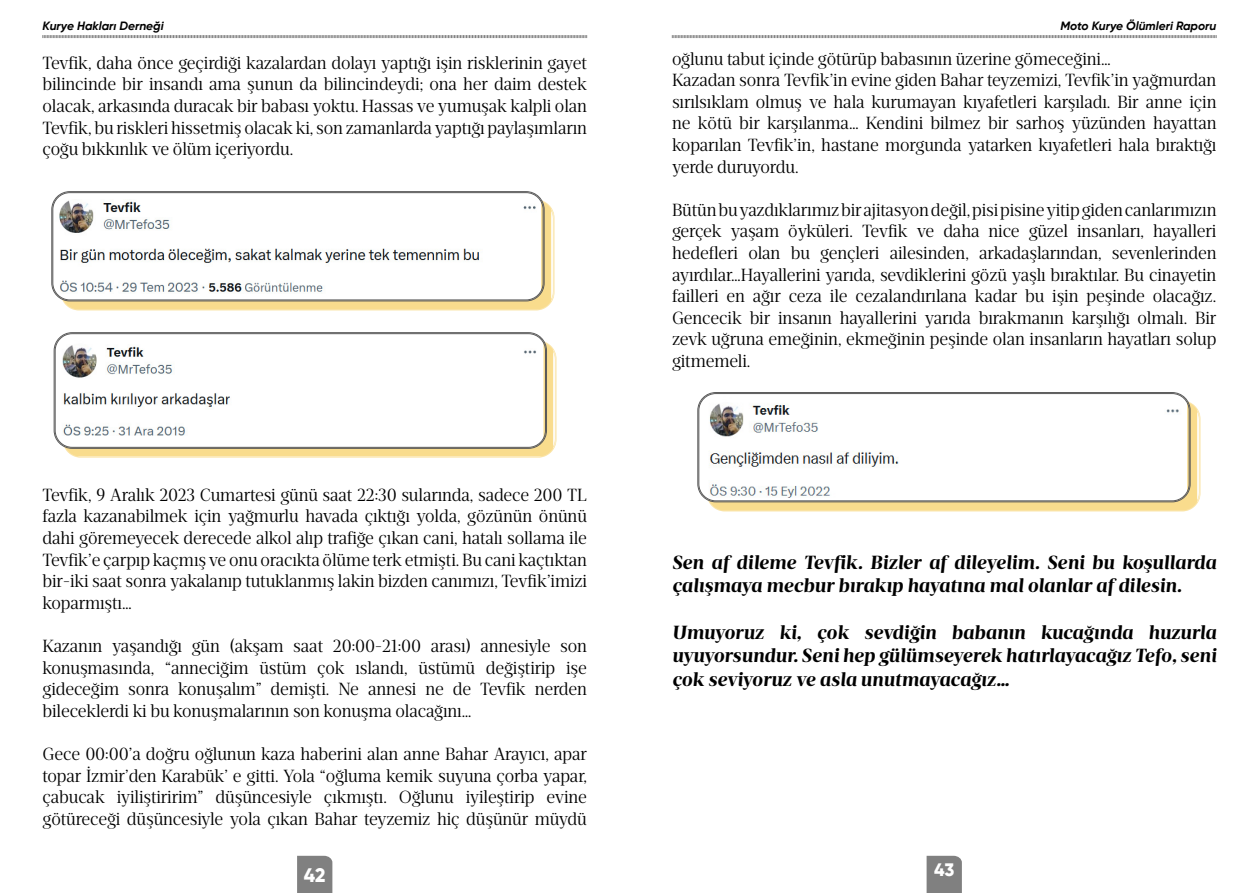
<style>
.page{position:relative;width:1259px;height:893px;background:#fff}
.page>*{position:absolute;margin:0;border:0;box-sizing:border-box;transform-origin:0 0}
.t1{font:italic 700 19.5px/23.4px "Ardina Text";letter-spacing:-.01em;color:#000}
.t2{font:800 19.5px "Gilroy";color:#fff}
.t3{font:18px/21.6px "Ardina Text";letter-spacing:-.005em;color:#000;text-align:justify}
.t4{font:800 18px "Gilroy";color:#fff}
.t5{font:italic 700 12px "Gilroy";color:#000}
</style>
<div class="page">
<svg style="left:297px;top:856px;width:35px;height:37px"></svg>
<svg style="left:926px;top:856px;width:36px;height:37px"></svg>
<svg style="left:42px;top:35px;width:545px;height:3px;background:#acacac"></svg>
<svg style="left:672px;top:35px;width:544px;height:3px;background:#acacac"></svg>
<div style="left:61px;top:200px;width:493px;height:110px;background:#f3b91b;opacity:.5"></div>
<img style="left:52px;top:192px;width:489px;height:108px">
<div style="left:52px;top:191px;width:492px;height:110px;border:1px solid #595959;border-radius:18px"></div>
<div style="left:53px;top:192px;width:490px;height:108px;border:1px solid #595959;border-radius:17px"></div>
<div style="left:63px;top:341px;width:493px;height:117px;background:#f3b91b;opacity:.5"></div>
<img style="left:55px;top:333px;width:488px;height:115px">
<div style="left:55px;top:333px;width:491px;height:115px;border:1px solid #595959;border-radius:17px"></div>
<div style="left:707px;top:401px;width:493px;height:110px;background:#f3b91b;opacity:.5"></div>
<img style="left:699px;top:393px;width:488px;height:108px">
<div style="left:697px;top:392px;width:493px;height:110px;border:1px solid #595959;border-radius:18px"></div>
<div style="left:698px;top:393px;width:491px;height:108px;border:1px solid #595959;border-radius:17px"></div>
<p class="t5" style="left:43px;top:18px;width:123px">Kurye Hakları Derneği</p>
<p class="t5" style="left:1060px;top:18px;width:157px">Moto Kurye Ölümleri Raporu</p>
<p class="t3" style="left:43px;top:52px;width:546px">Tevfik, daha önce geçirdiği kazalardan dolayı yaptığı işin risklerinin gayet bilincinde bir insandı ama şunun da bilincindeydi; ona her daim destek olacak, arkasında duracak bir babası yoktu. Hassas ve yumuşak kalpli olan Tevfik, bu riskleri hissetmiş olacak ki, son zamanlarda yaptığı paylaşımların çoğu bıkkınlık ve ölüm içeriyordu.</p>
<p class="t3" style="left:43px;top:484px;width:546px">Tevfik, 9 Aralık 2023 Cumartesi günü saat 22:30 sularında, sadece 200 TL fazla kazanabilmek için yağmurlu havada çıktığı yolda, gözünün önünü dahi göremeyecek derecede alkol alıp trafiğe çıkan cani, hatalı sollama ile Tevfik’e çarpıp kaçmış ve onu oracıkta ölüme terk etmişti. Bu cani kaçtıktan bir-iki saat sonra yakalanıp tutuklanmış lakin bizden canımızı, Tevfik’imizi koparmıştı…</p>
<p class="t3" style="left:43px;top:635px;width:546px">Kazanın yaşandığı gün (akşam saat 20:00-21:00 arası) annesiyle son konuşmasında, “anneciğim üstüm çok ıslandı, üstümü değiştirip işe gideceğim sonra konuşalım” demişti. Ne annesi ne de Tevfik nerden bileceklerdi ki bu konuşmalarının son konuşma olacağını…</p>
<p class="t3" style="left:43px;top:743px;width:546px">Gece 00:00’a doğru oğlunun kaza haberini alan anne Bahar Arayıcı, apar topar İzmir’den Karabük’ e gitti. Yola “oğluma kemik suyuna çorba yapar, çabucak iyiliştiririm” düşüncesiyle çıkmıştı. Oğlunu iyileştirip evine götüreceği düşüncesiyle yola çıkan Bahar teyzemiz hiç düşünür müydü</p>
<p class="t3" style="left:672px;top:48px;width:546px;text-align:left">oğlunu tabut içinde götürüp babasının üzerine gömeceğini…<br>Kazadan sonra Tevfik’in evine giden Bahar teyzemizi, Tevfik’in yağmurdan sırılsıklam olmuş ve hala kurumayan kıyafetleri karşıladı. Bir anne için ne kötü bir karşılanma… Kendini bilmez bir sarhoş yüzünden hayattan koparılan Tevfik’in, hastane morgunda yatarken kıyafetleri hala bıraktığı yerde duruyordu.</p>
<p class="t3" style="left:672px;top:199px;width:546px">Bütün bu yazdıklarımız bir ajitasyon değil, pisi pisine yitip giden canlarımızın gerçek yaşam öyküleri. Tevfik ve daha nice güzel insanları, hayalleri hedefleri olan bu gençleri ailesinden, arkadaşlarından, sevenlerinden ayırdılar…Hayallerini yarıda, sevdiklerini gözü yaşlı bıraktılar. Bu cinayetin failleri en ağır ceza ile cezalandırılana kadar bu işin peşinde olacağız.<br>Gencecik bir insanın hayallerini yarıda bırakmanın karşılığı olmalı. Bir zevk uğruna emeğinin, ekmeğinin peşinde olan insanların hayatları solup gitmemeli.</p>
<p class="t1" style="left:672px;top:550px;width:546px">Sen af dileme Tevfik. Bizler af dileyelim. Seni bu koşullarda çalışmaya mecbur bırakıp hayatına mal olanlar af dilesin.</p>
<p class="t1" style="left:672px;top:621px;width:546px;text-align:justify">Umuyoruz ki, çok sevdiğin babanın kucağında huzurla uyuyorsundur. Seni hep gülümseyerek hatırlayacağız Tefo, seni çok seviyoruz ve asla unutmayacağız…</p>
<p class="t2" style="left:304px;top:863px;width:23px">42</p>
<p class="t4" style="left:934px;top:858px;width:22px">43</p>
</div>
